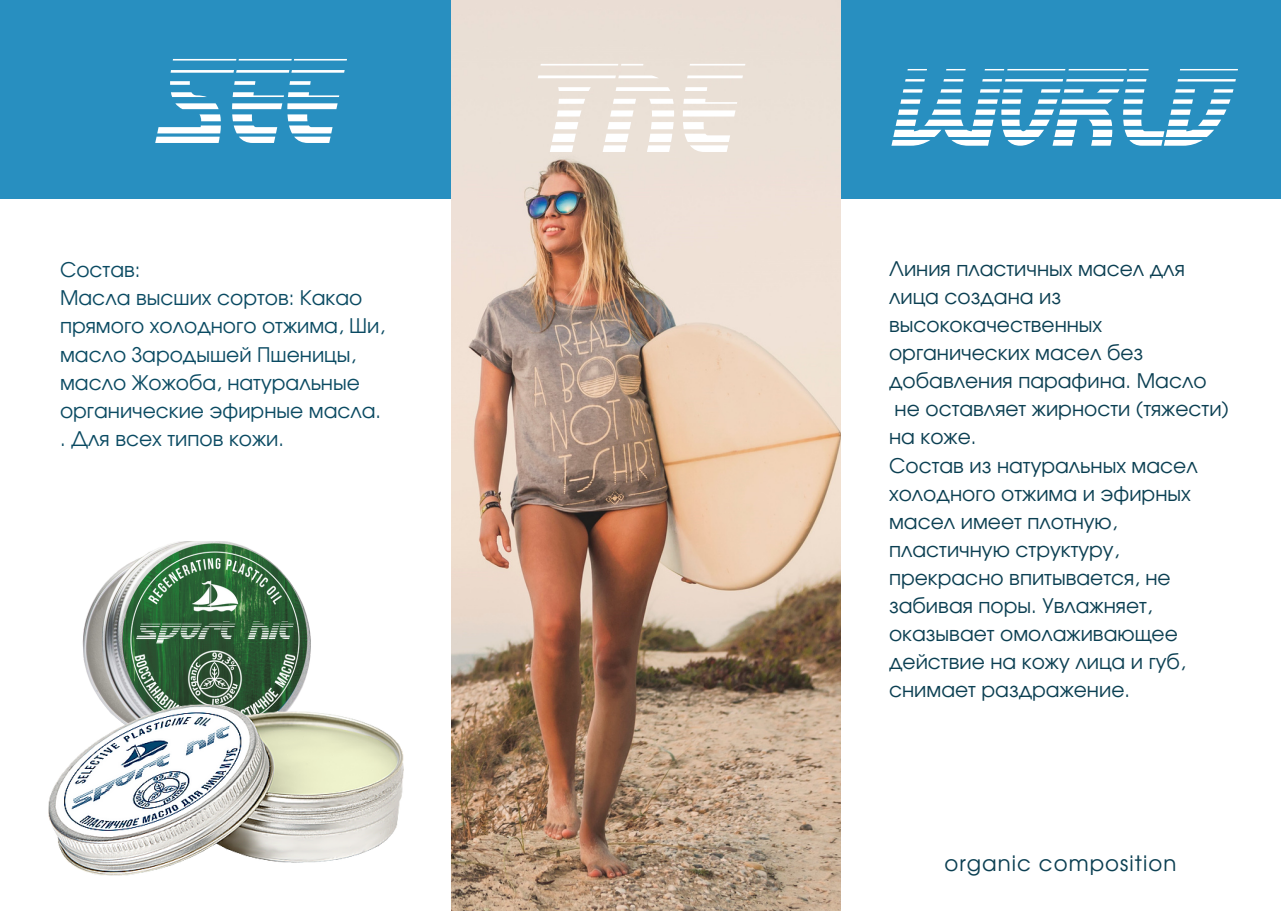
<style>
.page{position:relative;width:1281px;height:911px;background:#fff}
.page>*{position:absolute;margin:0;border:0;box-sizing:border-box;transform-origin:0 0}
.t1{font:italic 132.9px "SF Retroesque FX";color:#fff}
.t2{font:italic 126.75px "SF Retroesque FX";color:#fff}
.t3{font:italic 115.65px "SF Retroesque FX";color:#fff}
.t4{font:21.3px "Evolventa";letter-spacing:.05em;color:#0b3f52}
.t5{font:20.1px/28px "Evolventa";color:#0b3f52}
.t6{font:20.1px/28.2px "Evolventa";color:#0a4a62}
</style>
<div class="page">
<div style="left:1px;top:0;width:450px;height:198px;background:#288fc0"></div>
<div style="left:830px;top:0;width:450px;height:198px;background:#288fc0"></div>
<img style="left:82px;top:541px;width:229px;height:162px">
<img style="left:49px;top:703px;width:354px;height:171px">
<img style="left:451px;top:0;width:389px;height:910px">
<p class="t2" style="left:153px;top:32px;width:178px">SEE</p>
<p class="t1" style="left:522px;top:36px;width:208px">THE</p>
<p class="t3" style="left:889px;top:44px;width:335px">WORLD</p>
<p class="t6" style="left:60px;top:257px;width:82px">Состав:</p>
<p class="t6" style="left:60px;top:285px;width:326px">Масла высших сортов: Какао прямого холодного отжима, Ши, масло Зародышей Пшеницы, масло Жожоба, натуральные органические эфирные масла.</p>
<p class="t6" style="left:60px;top:426px;width:225px">. Для всех типов кожи.</p>
<p class="t5" style="left:889px;top:256px;width:341px">Линия пластичных масел для лица создана из высококачественных органических масел без добавления парафина. Масло не оставляет жирности (тяжести) на коже.</p>
<p class="t5" style="left:889px;top:452px;width:310px">Состав из натуральных масел холодного отжима и эфирных масел имеет плотную, пластичную структуру, прекрасно впитывается, не забивая поры. Увлажняет, оказывает омолаживающее действие на кожу лица и губ, снимает раздражение.</p>
<p class="t4" style="left:944px;top:853px;width:233px">organic composition</p>
</div>
